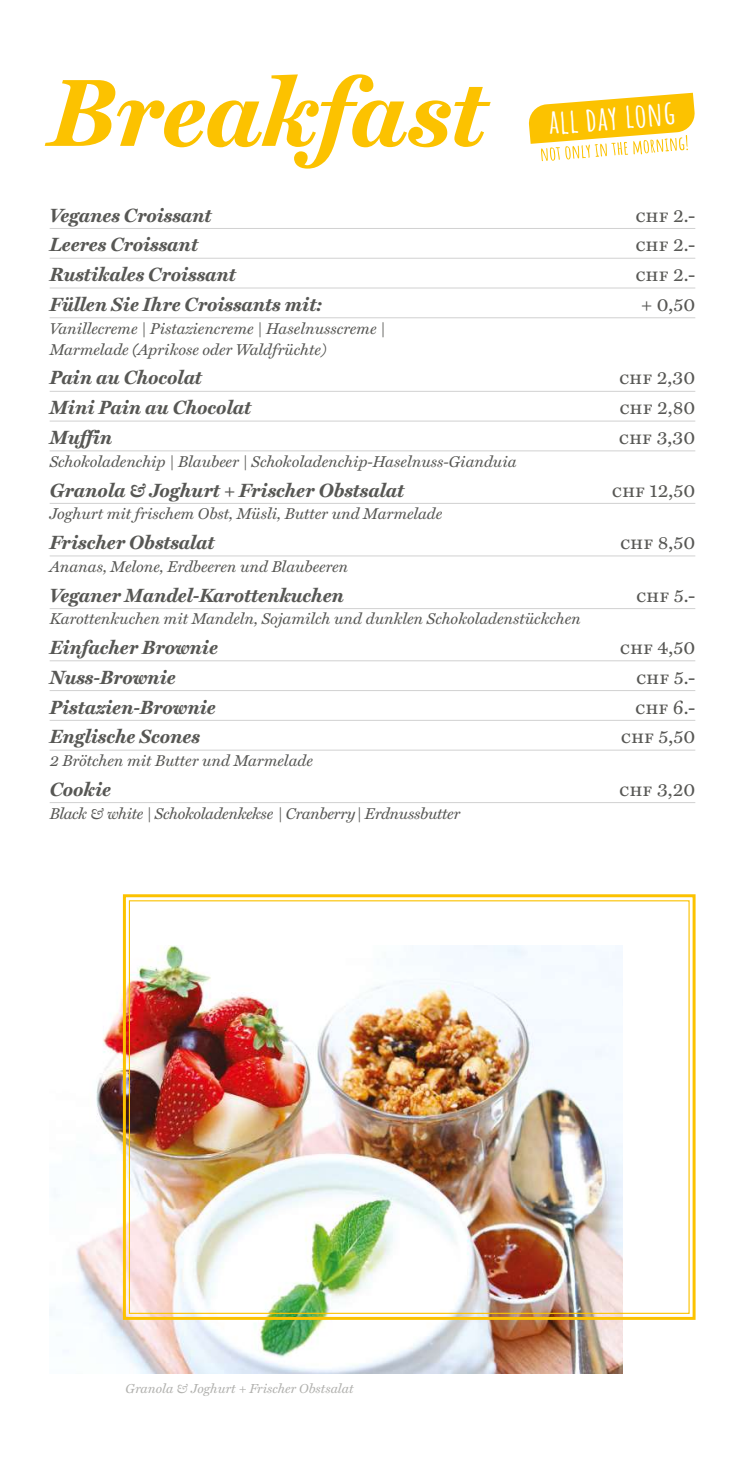
<style>
.page{position:relative;width:745px;height:1464px;background:#fff}
.page>*{position:absolute;margin:0;border:0;box-sizing:border-box;transform-origin:0 0}
.t1{font:italic 700 96.25px "Miller Text";color:#fcc200}
.t2{font:700 33.25px "Amatic SC";color:#fff}
.t3{font:italic 700 19.25px "Miller Text";color:#575754}
.t4{font:19.25px "Miller Text";color:#575754}
.t5{font:19.25px "Miller Text SC";color:#575754}
.t6{font:italic 15.75px/21px "Miller Text";color:#575754}
.t7{font:italic 15.75px "Miller Text";letter-spacing:-.02em;color:#575754}
.t8{font:italic 13.12px "Miller Text";color:#b1b1ae}
.s1{font-family:"Miller Text"}
.s2{font-family:"Miller Text SC"}
</style>
<div class="page">
<img style="left:49px;top:945px;width:572px;height:428px">
<div style="left:123px;top:894px;width:572px;height:425px;border:3px solid #fcc200"></div>
<svg style="left:528px;top:93px;width:167px;height:68px"></svg>
<hr style="left:50px;top:228px;width:644px;height:1px;background:#d1d1d1">
<hr style="left:50px;top:258px;width:644px;height:1px;background:#d1d1d1">
<hr style="left:50px;top:317px;width:644px;height:1px;background:#d1d1d1">
<hr style="left:50px;top:288px;width:644px;height:1px;background:#d1d1d1">
<hr style="left:50px;top:608px;width:644px;height:1px;background:#d1d1d1">
<hr style="left:50px;top:421px;width:644px;height:1px;background:#d1d1d1">
<hr style="left:50px;top:450px;width:644px;height:1px;background:#d1d1d1">
<hr style="left:50px;top:391px;width:644px;height:1px;background:#d1d1d1">
<hr style="left:50px;top:555px;width:644px;height:1px;background:#d1d1d1">
<hr style="left:50px;top:720px;width:644px;height:1px;background:#d1d1d1">
<hr style="left:50px;top:690px;width:644px;height:1px;background:#d1d1d1">
<hr style="left:50px;top:660px;width:644px;height:1px;background:#d1d1d1">
<hr style="left:50px;top:750px;width:644px;height:1px;background:#d1d1d1">
<hr style="left:50px;top:802px;width:644px;height:1px;background:#d1d1d1">
<hr style="left:50px;top:503px;width:644px;height:1px;background:#d1d1d1">
<h1 class="t1" style="left:50px;top:54px;width:437px">Breakfast</h1>
<p class="t3" style="left:50px;top:203px;width:163px">Veganes Croissant</p>
<p class="t5" style="left:635px;top:204px;width:61px">chf <span class="s1">2.-</span></p>
<p class="t3" style="left:50px;top:233px;width:150px">Leeres Croissant</p>
<p class="t5" style="left:635px;top:233px;width:61px">chf <span class="s1">2.-</span></p>
<p class="t3" style="left:50px;top:263px;width:187px">Rustikales Croissant</p>
<p class="t5" style="left:635px;top:263px;width:61px">chf <span class="s1">2.-</span></p>
<p class="t3" style="left:50px;top:292px;width:274px">Füllen Sie Ihre Croissants mit:</p>
<p class="t4" style="left:640px;top:293px;width:56px">+ 0,50</p>
<p class="t6" style="left:50px;top:317px;width:337px">Vanillecreme | Pistaziencreme | Haselnusscreme |<br>Marmelade (Aprikose oder Waldfrüchte)</p>
<p class="t3" style="left:50px;top:366px;width:154px">Pain au Chocolat</p>
<p class="t4" style="left:618px;top:366px;width:78px"><span class="s2">chf</span> 2,30</p>
<p class="t3" style="left:50px;top:396px;width:203px">Mini Pain au Chocolat</p>
<p class="t4" style="left:619px;top:396px;width:77px"><span class="s2">chf</span> 2,80</p>
<p class="t3" style="left:50px;top:426px;width:64px">Muffin</p>
<p class="t4" style="left:618px;top:426px;width:78px"><span class="s2">chf</span> 3,30</p>
<p class="t6" style="left:50px;top:450px;width:468px">Schokoladenchip | Blaubeer | Schokoladenchip-Haselnuss-Gianduia</p>
<p class="t3" style="left:50px;top:478px;width:355px">Granola &amp; Joghurt + Frischer Obstsalat</p>
<p class="t4" style="left:611px;top:478px;width:85px"><span class="s2">chf</span> 12,50</p>
<p class="t6" style="left:50px;top:502px;width:394px">Joghurt mit frischem Obst, Müsli, Butter und Marmelade</p>
<p class="t3" style="left:50px;top:531px;width:166px">Frischer Obstsalat</p>
<p class="t4" style="left:619px;top:531px;width:77px"><span class="s2">chf</span> 8,50</p>
<p class="t6" style="left:50px;top:555px;width:300px">Ananas, Melone, Erdbeeren und Blaubeeren</p>
<p class="t3" style="left:50px;top:583px;width:296px">Veganer Mandel-Karottenkuchen</p>
<p class="t5" style="left:635px;top:583px;width:61px">chf <span class="s1">5.-</span></p>
<p class="t6" style="left:50px;top:607px;width:532px">Karottenkuchen mit Mandeln, Sojamilch und dunklen Schokoladenstückchen</p>
<p class="t3" style="left:50px;top:636px;width:170px">Einfacher Brownie</p>
<p class="t4" style="left:619px;top:636px;width:77px"><span class="s2">chf</span> 4,50</p>
<p class="t3" style="left:50px;top:665px;width:127px">Nuss-Brownie</p>
<p class="t5" style="left:635px;top:666px;width:61px">chf <span class="s1">5.-</span></p>
<p class="t3" style="left:50px;top:695px;width:167px">Pistazien-Brownie</p>
<p class="t5" style="left:634px;top:695px;width:62px">chf <span class="s1">6.-</span></p>
<p class="t3" style="left:50px;top:725px;width:152px">Englische Scones</p>
<p class="t4" style="left:620px;top:725px;width:76px"><span class="s2">chf</span> 5,50</p>
<p class="t6" style="left:50px;top:749px;width:264px">2 Brötchen mit Butter und Marmelade</p>
<p class="t3" style="left:50px;top:777px;width:63px">Cookie</p>
<p class="t4" style="left:619px;top:778px;width:77px"><span class="s2">chf</span> 3,20</p>
<p class="t7" style="left:50px;top:800px;width:411px">Black &amp; white | Schokoladenkekse | Cranberry| Erdnussbutter</p>
<h2 class="t2" style="left:547px;top:96px;width:128px;rotate:-4deg">all day long</h2>
<p class="t8" style="left:126px;top:1378px;width:229px">Granola &amp; Joghurt + Frischer Obstsalat</p>
</div>
